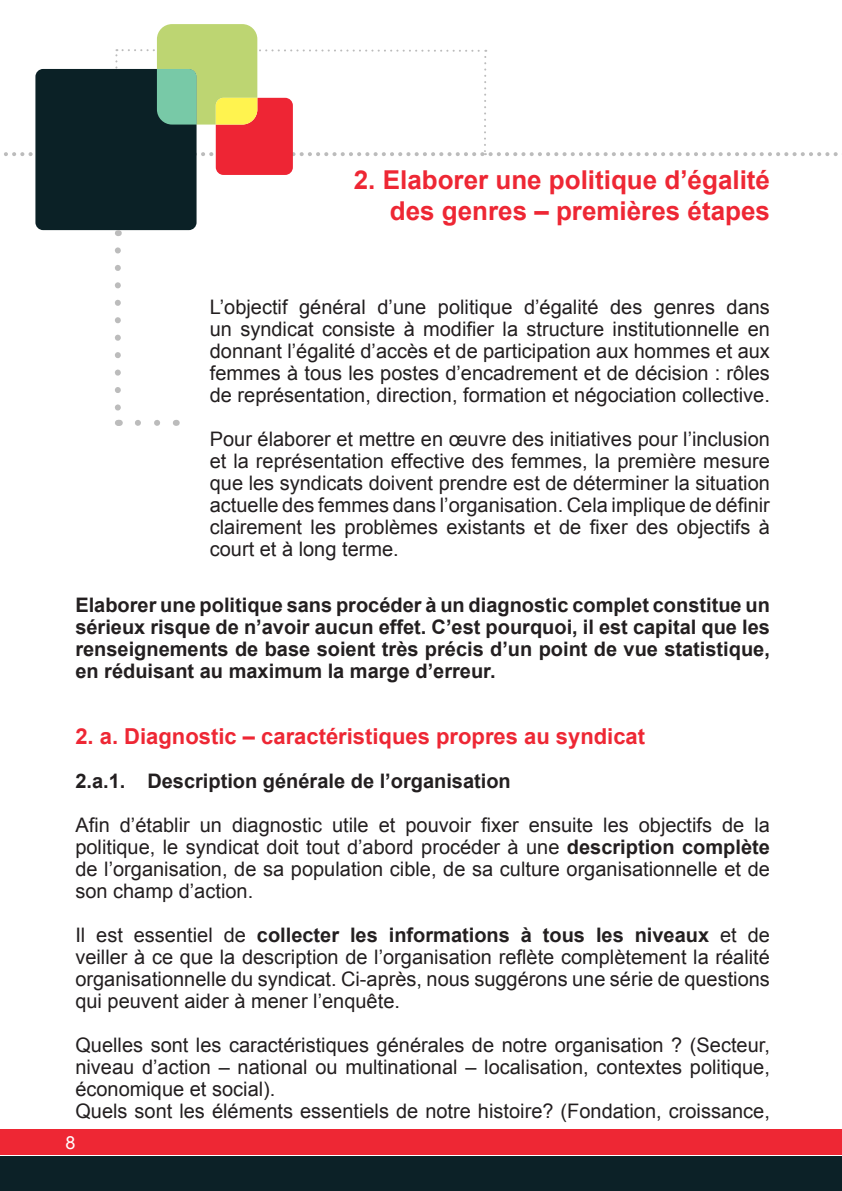
<style>
.page{position:relative;width:842px;height:1191px;background:#fff}
.page>*{position:absolute;margin:0;border:0;box-sizing:border-box;transform-origin:0 0}
.t1{font:700 26px/31.2px "Arial";color:#ee2734;text-align:right}
.t2{font:700 22px "Arial";color:#ee2734}
.t3{font:20px/22px "Arial";color:#231f20;text-align:justify}
.t4{font:700 20px/22px "Arial";color:#231f20;text-align:justify}
.t5{font:18px "Arial";color:#fff}
.s1{font-weight:700}
</style>
<div class="page">
<div style="left:0;top:1129px;width:842px;height:25px;background:#ee2734"></div>
<div style="left:35px;top:69px;width:162px;height:161px;background:#0b2126;border-radius:8px"></div>
<svg style="left:4px;top:24px;width:834px;height:151px"></svg>
<div style="left:0;top:1156px;width:842px;height:35px;background:#0c2127"></div>
<svg style="left:138px;top:420px;width:22px;height:6px"></svg>
<svg style="left:115px;top:250px;width:6px;height:161px"></svg>
<svg style="left:118px;top:420px;width:2px;height:6px"></svg>
<h1 class="t1" style="left:354px;top:165px;width:418px">2. Elaborer une politique d’égalité des genres – premières étapes</h1>
<p class="t3" style="left:210px;top:296px;width:562px">L’objectif général d’une politique d’égalité des genres dans un syndicat consiste à modifier la structure institutionnelle en donnant l’égalité d’accès et de participation aux hommes et aux femmes à tous les postes d’encadrement et de décision : rôles de représentation, direction, formation et négociation collective.</p>
<p class="t3" style="left:210px;top:428px;width:562px">Pour élaborer et mettre en œuvre des initiatives pour l’inclusion et la représentation effective des femmes, la première mesure que les syndicats doivent prendre est de déterminer la situation actuelle des femmes dans l’organisation. Cela implique de définir clairement les problèmes existants et de fixer des objectifs à court et à long terme.</p>
<p class="t4" style="left:75px;top:595px;width:696px">Elaborer une politique sans procéder à un diagnostic complet constitue un sérieux risque de n’avoir aucun effet. C’est pourquoi, il est capital que les renseignements de base soient très précis d’un point de vue statistique, en réduisant au maximum la marge d’erreur.</p>
<p class="t2" style="left:75px;top:722px;width:571px">2. a. Diagnostic – caractéristiques propres au syndicat</p>
<p class="t4" style="left:75px;top:771px;width:437px">2.a.1. Description générale de l’organisation</p>
<p class="t3" style="left:75px;top:814px;width:696px">Afin d’établir un diagnostic utile et pouvoir fixer ensuite les objectifs de la politique, le syndicat doit tout d’abord procéder à une <span class="s1">description complète </span>de l’organisation, de sa population cible, de sa culture organisationnelle et de son champ d’action.</p>
<p class="t3" style="left:75px;top:924px;width:696px">Il est essentiel de <span class="s1">collecter les informations à tous les niveaux</span> et de veiller à ce que la description de l’organisation reflète complètement la réalité organisationnelle du syndicat. Ci-après, nous suggérons une série de questions qui peuvent aider à mener l’enquête.</p>
<p class="t3" style="left:75px;top:1034px;width:696px;text-align:left">Quelles sont les caractéristiques générales de notre organisation ? (Secteur, niveau d’action – national ou multinational – localisation, contextes politique, économique et social).<br>Quels sont les éléments essentiels de notre histoire? (Fondation, croissance,</p>
<p class="t5" style="left:65px;top:1130px;width:12px">8</p>
</div>
